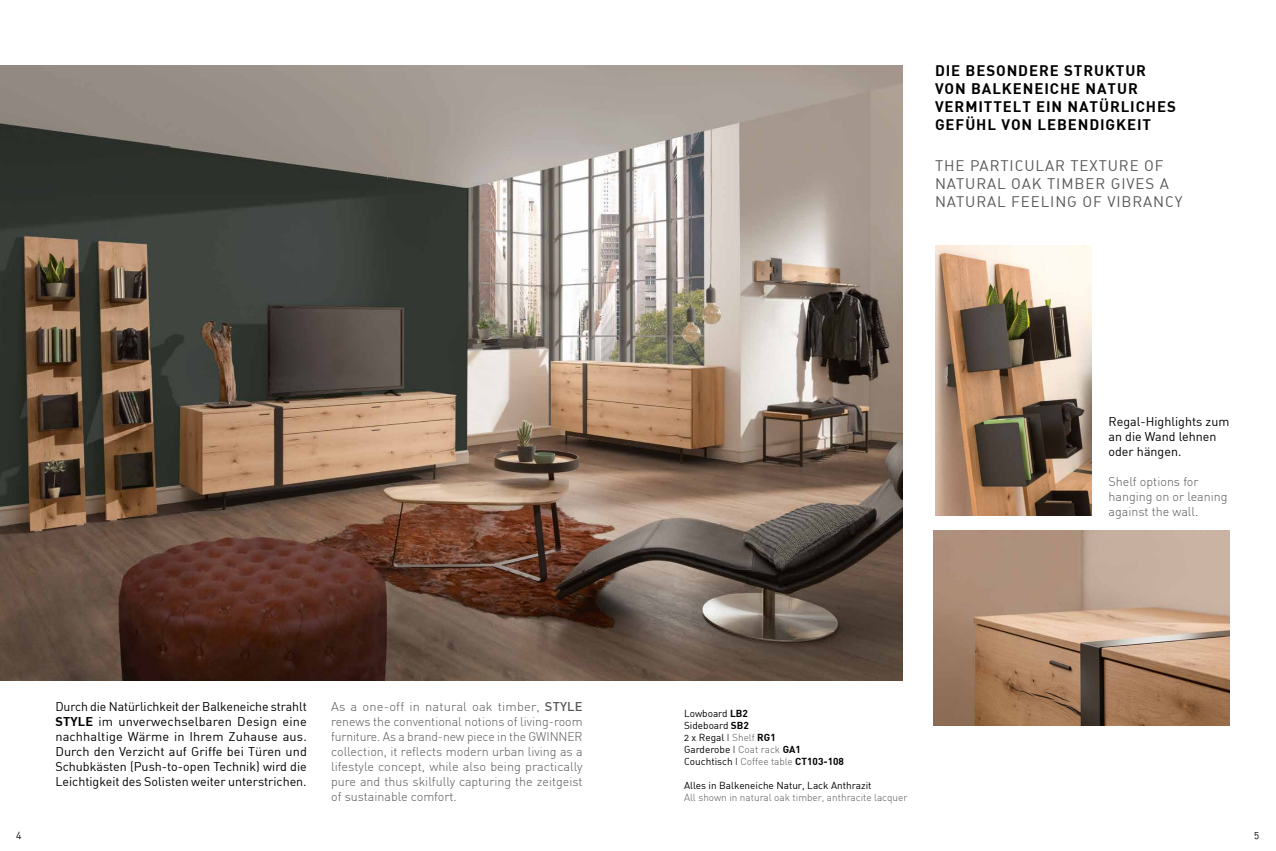
<style>
.page{position:relative;width:1276px;height:851px;background:#fff}
.page>*{position:absolute;margin:0;border:0;box-sizing:border-box;transform-origin:0 0}
.t1{font:15px/18px "DIN Bold";letter-spacing:.06em;color:#000}
.t2{font:15px/18px "DIN Regular Alternate";letter-spacing:.06em;color:#575756}
.t3{font:300 12.5px/15px "DIN";color:#575756}
.t4{font:12.5px/15px "DIN Regular Alternate";color:#000}
.t5{font:10px/12px "DIN Regular Alternate";color:#000}
.t6{font:300 10px "DIN";color:#575756}
.s1{font-family:"DIN Bold"}
.s2{font-weight:500}
.s3{font-family:"DIN";font-weight:300}
.s4{font-family:"DIN";font-weight:300;color:#575756}
.s5{font-family:"DIN Regular Alternate";font-weight:400;color:#000}
.s6{color:#000}
.s7{font-family:"DIN Bold";font-weight:400;color:#000}
</style>
<div class="page">
<img style="left:935px;top:245px;width:156px;height:270px">
<img style="left:933px;top:530px;width:297px;height:195px">
<img style="left:0;top:65px;width:902px;height:615px">
<p class="t1" style="left:935px;top:61px;width:242px">DIE BESONDERE STRUKTUR<br>VON BALKENEICHE NATUR<br>VERMITTELT EIN NATÜRLICHES<br>GEFÜHL VON LEBENDIGKEIT</p>
<p class="t2" style="left:935px;top:156px;width:249px">THE PARTICULAR TEXTURE OF<br>NATURAL OAK TIMBER GIVES A<br>NATURAL FEELING OF VIBRANCY</p>
<p class="t4" style="left:55px;top:698px;width:253px;text-align:justify">Durch die Natürlichkeit der Balkeneiche strahlt <span class="s1">STYLE</span> im unverwechselbaren Design eine nachhaltige Wärme in Ihrem Zuhause aus.<br>Durch den Verzicht auf Griffe bei Türen und Schubkästen (Push-to-open Technik) wird die Leichtigkeit des Solisten weiter unterstrichen.</p>
<p class="t3" style="left:331px;top:698px;width:253px;text-align:justify">As a one-off in natural oak timber, <span class="s2">STYLE </span>renews the conventional notions of living-room furniture. As a brand-new piece in the GWINNER collection, it reflects modern urban living as a lifestyle concept, while also being practically pure and thus skilfully capturing the zeitgeist of sustainable comfort.</p>
<p class="t5" style="left:684px;top:707px;width:118px">Lowboard <span class="s1">LB2<br></span>Sideboard <span class="s1">SB2<br></span>2 x Regal <span class="s3">I</span> <span class="s4">Shelf</span> <span class="s1">RG1<br></span>Garderobe <span class="s3">I</span> <span class="s4">Coat rack</span> <span class="s1">GA1</span></p>
<p class="t6" style="left:684px;top:755px;width:161px"><span class="s5">Couchtisch</span> <span class="s6">I</span> Coffee table <span class="s7">CT103-108</span></p>
<p class="t5" style="left:684px;top:779px;width:189px">Alles in Balkeneiche Natur, Lack Anthrazit</p>
<p class="t6" style="left:684px;top:791px;width:225px">All shown in natural oak timber, anthracite lacquer</p>
<p class="t4" style="left:1108px;top:413px;width:122px">Regal-Highlights zum an die Wand lehnen oder hängen.</p>
<p class="t3" style="left:1108px;top:473px;width:121px">Shelf options for hanging on or leaning against the wall.</p>
<p class="t5" style="left:16px;top:827px;width:7px">4</p>
<p class="t5" style="left:1254px;top:827px;width:7px">5</p>
</div>
